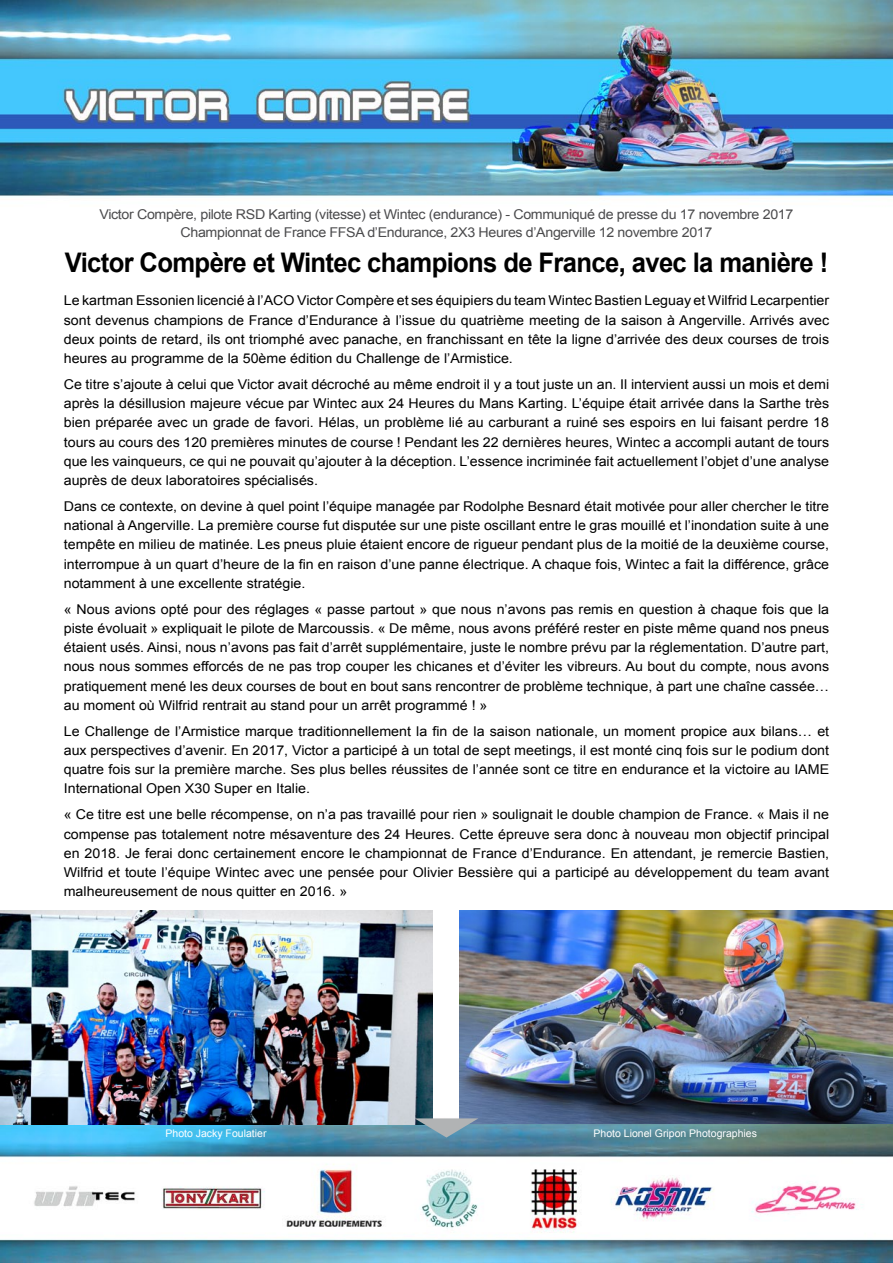
<style>
.page{position:relative;width:893px;height:1263px;background:#fff}
.page>*{position:absolute;margin:0;border:0;box-sizing:border-box;transform-origin:0 0}
.t1{font:700 27px "Arial";letter-spacing:-.025em;color:#000;scale:.95 1}
.t2{font:13.5px/19.2px "Arial";color:#000;text-align:justify;scale:1.06 1}
.t3{font:13.5px/18px "Arial";letter-spacing:-.025em;color:#4b4b4d;text-align:center;scale:1.06 1}
.t4{font:10.5px "Arial";color:#fff}
</style>
<div class="page">
<img style="left:0;top:0;width:893px;height:1263px">
<img style="left:0;top:910px;width:433px;height:215px">
<img style="left:459px;top:910px;width:434px;height:214px">
<svg style="left:415px;top:1118px;width:63px;height:19px"></svg>
<p class="t3" style="left:100px;top:206px;width:656px">Victor Compère, pilote RSD Karting (vitesse) et Wintec (endurance) - Communiqué de presse du 17 novembre 2017<br>Championnat de France FFSA d’Endurance, 2X3 Heures d’Angerville 12 novembre 2017</p>
<h1 class="t1" style="left:65px;top:245px;width:805px">Victor Compère et Wintec champions de France, avec la manière !</h1>
<p class="t2" style="left:64px;top:291px;width:724px">Le kartman Essonien licencié à l’ACO Victor Compère et ses équipiers du team Wintec Bastien Leguay et Wilfrid Lecarpentier sont devenus champions de France d’Endurance à l’issue du quatrième meeting de la saison à Angerville. Arrivés avec deux points de retard, ils ont triomphé avec panache, en franchissant en tête la ligne d’arrivée des deux courses de trois heures au programme de la 50ème édition du Challenge de l’Armistice.</p>
<p class="t2" style="left:64px;top:375px;width:724px">Ce titre s’ajoute à celui que Victor avait décroché au même endroit il y a tout juste un an. Il intervient aussi un mois et demi après la désillusion majeure vécue par Wintec aux 24 Heures du Mans Karting. L’équipe était arrivée dans la Sarthe très bien préparée avec un grade de favori. Hélas, un problème lié au carburant a ruiné ses espoirs en lui faisant perdre 18 tours au cours des 120 premières minutes de course ! Pendant les 22 dernières heures, Wintec a accompli autant de tours que les vainqueurs, ce qui ne pouvait qu’ajouter à la déception. L’essence incriminée fait actuellement l’objet d’une analyse auprès de deux laboratoires spécialisés.</p>
<p class="t2" style="left:64px;top:497px;width:724px">Dans ce contexte, on devine à quel point l’équipe managée par Rodolphe Besnard était motivée pour aller chercher le titre national à Angerville. La première course fut disputée sur une piste oscillant entre le gras mouillé et l’inondation suite à une tempête en milieu de matinée. Les pneus pluie étaient encore de rigueur pendant plus de la moitié de la deuxième course, interrompue à un quart d’heure de la fin en raison d’une panne électrique. A chaque fois, Wintec a fait la différence, grâce notamment à une excellente stratégie.</p>
<p class="t2" style="left:64px;top:600px;width:724px">« Nous avions opté pour des réglages « passe partout » que nous n’avons pas remis en question à chaque fois que la piste évoluait » expliquait le pilote de Marcoussis. « De même, nous avons préféré rester en piste même quand nos pneus étaient usés. Ainsi, nous n’avons pas fait d’arrêt supplémentaire, juste le nombre prévu par la réglementation. D’autre part, nous nous sommes efforcés de ne pas trop couper les chicanes et d’éviter les vibreurs. Au bout du compte, nous avons pratiquement mené les deux courses de bout en bout sans rencontrer de problème technique, à part une chaîne cassée… au moment où Wilfrid rentrait au stand pour un arrêt programmé ! »</p>
<p class="t2" style="left:64px;top:722px;width:724px">Le Challenge de l’Armistice marque traditionnellement la fin de la saison nationale, un moment propice aux bilans… et aux perspectives d’avenir. En 2017, Victor a participé à un total de sept meetings, il est monté cinq fois sur le podium dont quatre fois sur la première marche. Ses plus belles réussites de l’année sont ce titre en endurance et la victoire au IAME International Open X30 Super en Italie.</p>
<p class="t2" style="left:64px;top:805px;width:724px">« Ce titre est une belle récompense, on n’a pas travaillé pour rien » soulignait le double champion de France. « Mais il ne compense pas totalement notre mésaventure des 24 Heures. Cette épreuve sera donc à nouveau mon objectif principal en 2018. Je ferai donc certainement encore le championnat de France d’Endurance. En attendant, je remercie Bastien, Wilfrid et toute l’équipe Wintec avec une pensée pour Olivier Bessière qui a participé au développement du team avant malheureusement de nous quitter en 2016. »</p>
<p class="t4" style="left:166px;top:1126px;width:102px">Photo Jacky Foulatier</p>
<p class="t4" style="left:593px;top:1126px;width:165px">Photo Lionel Gripon Photographies</p>
</div>
